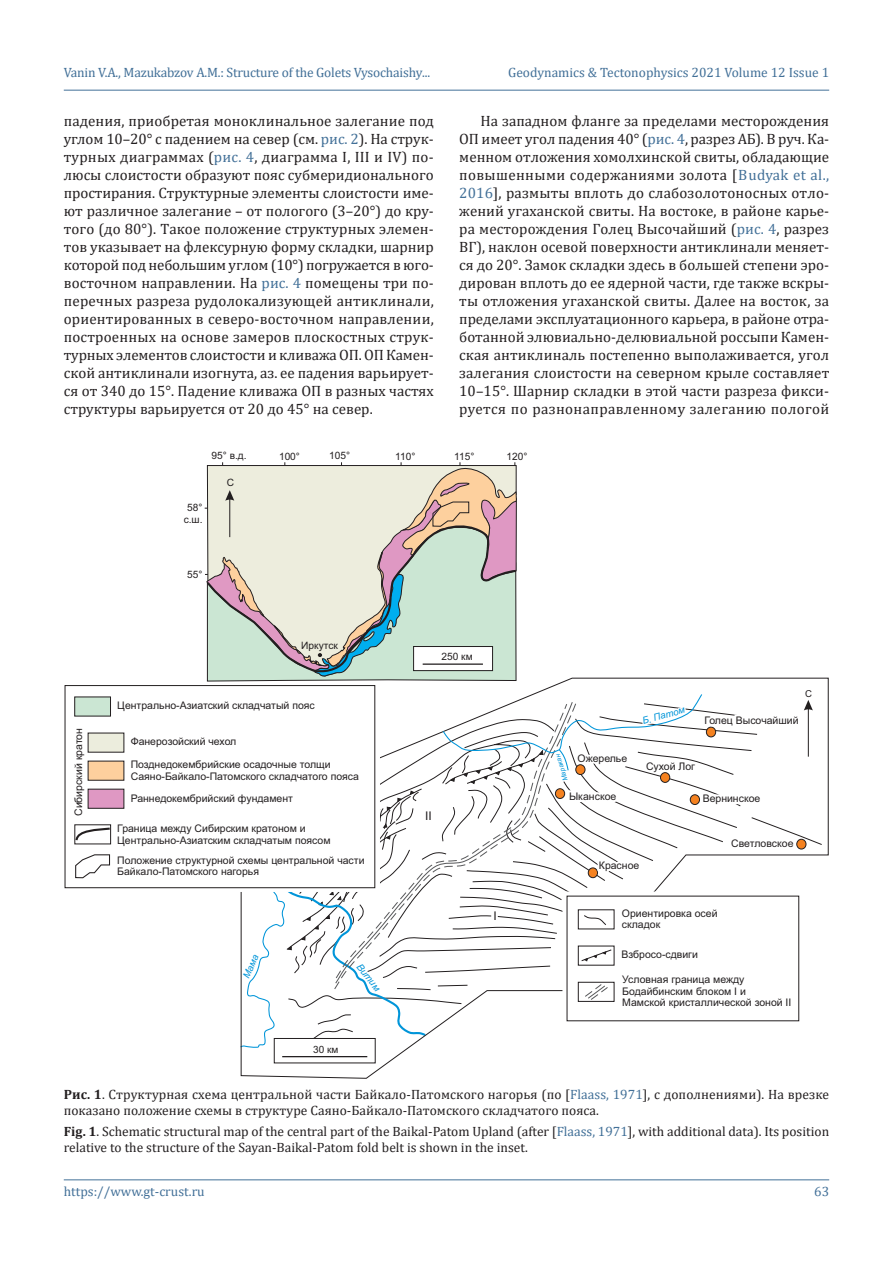
<style>
.page{position:relative;width:893px;height:1263px;background:#fff}
.page>*{position:absolute;margin:0;border:0;box-sizing:border-box;transform-origin:0 0}
.t1{font:15px/18px "Cambria";letter-spacing:.005em;color:#231f20;text-align:justify}
.t2{font:13.5px/16.2px "Cambria";color:#231f20}
.t3{font:13.5px "Cambria";letter-spacing:-.01em;color:#427098}
.t4{font:12px "Arial";color:#231f20}
.t5{font:10.5px/11.7px "Arial";color:#231f20}
.t6{font:10.2px/11.4px "Arial";color:#231f20;text-align:center}
.t7{font:10.05px "Arial";color:#231f20}
.t8{font:italic 9.6px "Arial";color:#0095d9}
.t9{font:9.6px "Arial";color:#231f20}
.t10{font:italic 6.75px "Arial";color:#0095d9}
.s1{color:#427098}
.s2{font-weight:700}
</style>
<div class="page">
<hr style="left:64px;top:1179px;width:765px;height:1px;background:#427098">
<hr style="left:64px;top:90px;width:765px;height:1px;background:#427098">
<svg style="left:241px;top:678px;width:587px;height:400px"></svg>
<div style="left:588px;top:868px;width:9px;height:10px;background:#f58220;border-radius:50%"></div>
<div style="left:588px;top:867px;width:10px;height:11px;border:1px solid #231f20;border-radius:50%"></div>
<svg style="left:240px;top:790px;width:188px;height:259px"></svg>
<div style="left:491px;top:912px;width:7px;height:10px;background:#fff"></div>
<svg style="left:442px;top:693px;width:371px;height:180px"></svg>
<svg style="left:207px;top:677px;width:310px;height:5px"></svg>
<svg style="left:113px;top:705px;width:267px;height:187px"></svg>
<svg style="left:562px;top:891px;width:237px;height:119px"></svg>
<div style="left:567px;top:896px;width:232px;height:125px;background:#fff"></div>
<svg style="left:577px;top:914px;width:38px;height:88px"></svg>
<div style="left:274px;top:1038px;width:102px;height:25px;background:#fff;border:1px solid #231f20"></div>
<hr style="left:282px;top:1056px;width:85px;height:1px;background:#231f20">
<div style="left:65px;top:685px;width:310px;height:203px;background:#fff;border:1px solid #231f20"></div>
<div style="left:88px;top:761px;width:36px;height:20px;background:#fdd09e;border:1px solid #231f20"></div>
<div style="left:74px;top:696px;width:37px;height:20px;background:#cbe6d3;border:1px solid #231f20"></div>
<div style="left:88px;top:733px;width:36px;height:19px;background:#eceddd"></div>
<div style="left:88px;top:789px;width:36px;height:20px;background:#df98c3;border:1px solid #231f20"></div>
<svg style="left:74px;top:826px;width:38px;height:16px"></svg>
<svg style="left:75px;top:854px;width:36px;height:25px"></svg>
<svg style="left:204px;top:462px;width:313px;height:215px;background:#d5d8cc"></svg>
<p class="t3" style="left:64px;top:65px;width:368px">Vanin V.A., Mazukabzov A.M.: Structure of the Golets Vysochaishy...</p>
<p class="t1" style="left:64px;top:112px;width:371px">падения, приобретая моноклинальное залегание под углом 10–20° с падением на север (см. <span class="s1">рис. 2</span>). На струк&shy;турных диаграммах (<span class="s1">рис. 4</span>, диаграмма I, III и IV) по&shy;люсы слоистости образуют пояс субмеридионального простирания. Структурные элементы слоистости име&shy;ют различное залегание – от пологого (3–20°) до кру&shy;того (до 80°). Такое положение структурных элемен&shy;тов указывает на флексурную форму складки, шарнир которой под небольшим углом (10°) погружается в юго&shy;восточном направлении. На <span class="s1">рис. 4</span> помещены три по&shy;перечных разреза рудолокализующей антиклинали, ориентированных в северо-восточном направлении, построенных на основе замеров плоскостных струк&shy;турных элементов слоистости и кливажа ОП. ОП Камен&shy;ской антиклинали изогнута, аз. ее падения варьирует&shy;ся от 340 до 15°. Падение кливажа ОП в разных частях структуры варьируется от 20 до 45° на север.</p>
<p class="t1" style="left:459px;top:112px;width:372px;text-indent:21px">На западном фланге за пределами месторождения ОП имеет угол падения 40° (<span class="s1">рис. 4</span>, разрез АБ). В руч. Ка&shy;менном отложения хомолхинской свиты, обладающие повышенными содержаниями золота [<span class="s1">Budyak et al., 2016</span>], размыты вплоть до слабозолотоносных отло&shy;жений угаханской свиты. На востоке, в районе карье&shy;ра месторождения Голец Высочайший (<span class="s1">рис. 4</span>, разрез ВГ), наклон осевой поверхности антиклинали меняет&shy;ся до 20°. Замок складки здесь в большей степени эро&shy;дирован вплоть до ее ядерной части, где также вскры&shy;ты отложения угаханской свиты. Далее на восток, за пределами эксплуатационного карьера, в районе отра&shy;ботанной элювиально-делювиальной россыпи Камен&shy;ская антиклиналь постепенно выполаживается, угол залегания слоистости на северном крыле составляет 10–15°. Шарнир складки в этой части разреза фикси&shy;руется по разнонаправленному залеганию пологой</p>
<p class="t3" style="left:508px;top:65px;width:323px">Geodynamics &amp; Tectonophysics 2021 Volume 12 Issue 1</p>
<p class="t6" style="left:211px;top:451px;width:37px">95° в.д.</p>
<p class="t6" style="left:279px;top:451px;width:23px">100°</p>
<p class="t6" style="left:329px;top:451px;width:23px">105°</p>
<p class="t6" style="left:395px;top:452px;width:22px">110°</p>
<p class="t6" style="left:454px;top:451px;width:22px">115°</p>
<p class="t6" style="left:506px;top:452px;width:23px">1 °</p>
<p class="t6" style="left:512px;top:452px;width:13px">20</p>
<p class="t6" style="left:184px;top:503px;width:20px">5 ° с.ш.</p>
<p class="t6" style="left:193px;top:503px;width:7px">8</p>
<p class="t6" style="left:187px;top:570px;width:17px">55°</p>
<p class="t6" style="left:227px;top:477px;width:9px">С</p>
<p class="t6" style="left:301px;top:640px;width:38px">Иркутск</p>
<p class="t5" style="left:117px;top:701px;width:199px">Центрально-Азиатский складчатый пояс</p>
<p class="t5" style="left:73px;top:816px;width:89px;rotate:-90deg">Сибирский кратон</p>
<p class="t5" style="left:131px;top:731px;width:201px;line-height:23.1px">Фанерозойский чехол<br>Позднедокембрийские осадочные толщи</p>
<p class="t5" style="left:131px;top:767px;width:230px;line-height:21.5px">Саяно-Байкало-Патомского складчатого пояса<br>Раннедокембрийский фундамент</p>
<p class="t5" style="left:117px;top:823px;width:215px">Граница между Сибирским кратоном и<br>Центрально-Азиатским складчатым поясом</p>
<p class="t5" style="left:117px;top:855px;width:249px">Положение структурной схемы центральной части<br>Байкало-Патомского нагорья</p>
<p class="t8" style="left:243px;top:976px;width:27px;rotate:-66deg">Мама</p>
<p class="t8" style="left:361px;top:963px;width:33px;rotate:51deg">Витим</p>
<p class="t7" style="left:313px;top:1045px;width:27px">30 км</p>
<p class="t6" style="left:442px;top:652px;width:33px">250 км</p>
<p class="t4" style="left:425px;top:811px;width:8px">II</p>
<p class="t4" style="left:493px;top:911px;width:5px">I</p>
<p class="t10" style="left:563px;top:781px;width:29px;rotate:-108deg">Маракан</p>
<p class="t5" style="left:577px;top:753px;width:51px">Ожерелье</p>
<p class="t5" style="left:569px;top:791px;width:49px">Ыканское</p>
<p class="t8" style="left:642px;top:718px;width:45px;rotate:-16deg">Б. Патом</p>
<p class="t9" style="left:805px;top:690px;width:8px">С</p>
<p class="t5" style="left:704px;top:715px;width:96px">Голец Высочайший</p>
<p class="t5" style="left:646px;top:761px;width:51px">Сухой Лог</p>
<p class="t5" style="left:703px;top:793px;width:59px">Вернинское</p>
<p class="t5" style="left:599px;top:860px;width:42px">Красное</p>
<p class="t5" style="left:731px;top:839px;width:64px">Светловское</p>
<p class="t5" style="left:622px;top:908px;width:97px">Ориентировка осей складок</p>
<p class="t5" style="left:621px;top:950px;width:78px">Взбросо-сдвиги</p>
<p class="t5" style="left:622px;top:974px;width:171px">Условная граница между<br>Бодайбинским блоком и<br>Мамской кристаллической зоной II</p>
<p class="t5" style="left:734px;top:986px;width:4px">I</p>
<p class="t2" style="left:64px;top:1086px;width:767px"><span class="s2">Рис. 1</span>. Структурная схема центральной части Байкало-Патомского нагорья (по [<span class="s1">Flaass, 1971</span>], с дополнениями). На врезке показано положение схемы в структуре Саяно-Байкало-Патомского складчатого пояса.</p>
<p class="t2" style="left:64px;top:1123px;width:767px"><span class="s2">Fig. 1</span>. Schematic structural map of the central part of the Baikal-Patom Upland (after [<span class="s1">Flaass, 1971</span>], with additional data). Its position relative to the structure of the Sayan-Baikal-Patom fold belt is shown in the inset.</p>
<p class="t3" style="left:64px;top:1183px;width:142px">https://www.gt-crust.ru</p>
<p class="t3" style="left:814px;top:1183px;width:16px">63</p>
</div>
